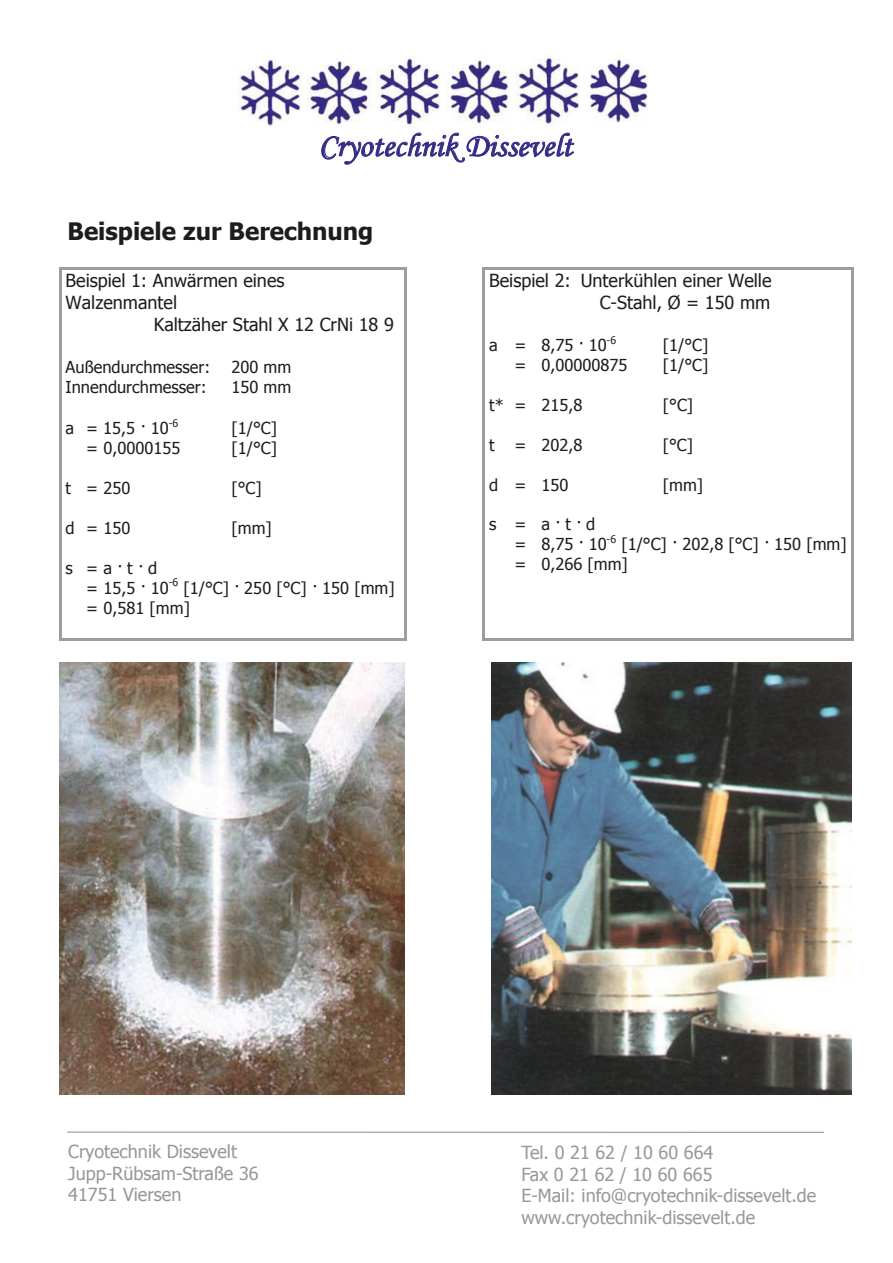
<style>
.page{position:relative;width:893px;height:1263px;background:#fff}
.page>*{position:absolute;margin:0;border:0;box-sizing:border-box;transform-origin:0 0}
.t1{font:33px "Monotype Corsiva";color:#332b85}
.t2{font:700 24px "Tahoma";color:#1d1d1b}
.t3{font:18px/21.8px "Tahoma";color:#1d1d1b;text-align:right}
.t4{font:18px/21.6px "Tahoma";color:#989898}
.t5{font:18px/21.6px "Tahoma";color:#979798}
.t6{font:16.5px/20px "Tahoma";color:#1d1d1b}
.t7{font:10.5px "Tahoma";color:#1d1d1b}
</style>
<div class="page">
<img style="left:238px;top:53px;width:410px;height:74px">
<svg style="left:321px;top:132px;width:254px;height:33px"></svg>
<hr style="left:68px;top:1132px;width:756px;height:1px;background:#979798">
<hr style="left:59px;top:267px;width:347px;height:2px;background:#9d9d9d">
<hr style="left:59px;top:269px;width:3px;height:372px;background:#9d9d9d">
<hr style="left:59px;top:639px;width:345px;height:2px;background:#9d9d9d">
<hr style="left:404px;top:269px;width:2px;height:372px;background:#9d9d9d">
<hr style="left:483px;top:267px;width:370px;height:2px;background:#9d9d9d">
<hr style="left:483px;top:269px;width:2px;height:372px;background:#9d9d9d">
<hr style="left:483px;top:639px;width:368px;height:2px;background:#9d9d9d">
<hr style="left:851px;top:269px;width:2px;height:372px;background:#9d9d9d">
<img style="left:59px;top:663px;width:346px;height:431px">
<img style="left:491px;top:663px;width:361px;height:432px">
<h1 class="t1" style="left:319px;top:126px;width:255px">Cryotechnik Dissevelt</h1>
<h2 class="t2" style="left:68px;top:215px;width:307px">Beispiele zur Berechnung</h2>
<p class="t3" style="left:66px;top:269px;width:220px">Beispiel 1: Anwärmen eines</p>
<p class="t3" style="left:66px;top:291px;width:113px">Walzenmantel</p>
<p class="t3" style="left:154px;top:313px;width:242px">Kaltzäher Stahl X 12 CrNi 18 9</p>
<p class="t6" style="left:66px;top:356px;width:146px">Außendurchmesser:</p>
<p class="t6" style="left:231px;top:356px;width:61px">200 mm</p>
<p class="t6" style="left:66px;top:376px;width:143px">Innendurchmesser:</p>
<p class="t6" style="left:231px;top:376px;width:61px">150 mm</p>
<p class="t6" style="left:66px;top:418px;width:105px">a = 15,5 · 10</p>
<p class="t7" style="left:169px;top:416px;width:11px">-6</p>
<p class="t6" style="left:231px;top:418px;width:47px">[1/°C]</p>
<p class="t6" style="left:86px;top:438px;width:96px">= 0,0000155</p>
<p class="t6" style="left:232px;top:438px;width:47px">[1/°C]</p>
<p class="t6" style="left:66px;top:477px;width:66px">t = 250</p>
<p class="t6" style="left:232px;top:477px;width:32px">[°C]</p>
<p class="t6" style="left:66px;top:517px;width:66px">d = 150</p>
<p class="t6" style="left:232px;top:517px;width:42px">[mm]</p>
<p class="t6" style="left:86px;top:557px;width:84px;text-indent:-21px">s = a·t·d = 15,5 · 10</p>
<p class="t7" style="left:169px;top:575px;width:11px">-6</p>
<p class="t6" style="left:86px;top:577px;width:310px;text-indent:97px">[1/°C] · 250 [°C] · 150 [mm] = 0,581 [mm]</p>
<p class="t3" style="left:489px;top:269px;width:284px">Beispiel 2: Unterkühlen einer Welle<br>C-Stahl, Ø = 150 mm</p>
<p class="t6" style="left:489px;top:334px;width:119px">a = 8,75 · 10</p>
<p class="t7" style="left:607px;top:333px;width:11px">-6</p>
<p class="t6" style="left:663px;top:334px;width:47px">[1/°C]</p>
<p class="t6" style="left:514px;top:354px;width:114px">= 0,00000875</p>
<p class="t6" style="left:663px;top:354px;width:47px">[1/°C]</p>
<p class="t6" style="left:489px;top:394px;width:95px">t* = 215,8</p>
<p class="t6" style="left:663px;top:394px;width:32px">[°C]</p>
<p class="t6" style="left:489px;top:434px;width:95px">t = 202,8</p>
<p class="t6" style="left:663px;top:434px;width:32px">[°C]</p>
<p class="t6" style="left:489px;top:474px;width:81px">d = 150</p>
<p class="t6" style="left:663px;top:474px;width:42px">[mm]</p>
<p class="t6" style="left:514px;top:514px;width:94px;text-indent:-25px">s =a ·t · d = 8,75 · 10</p>
<p class="t7" style="left:607px;top:532px;width:11px">-6</p>
<p class="t6" style="left:514px;top:534px;width:334px;text-indent:107px">[1/°C] · 202,8 [°C] · 150 [mm] = 0,266 [mm]</p>
<p class="t5" style="left:68px;top:1140px;width:192px">Cryotechnik Dissevelt<br>Jupp-Rübsam-Straße 36<br>41751 Viersen</p>
<p class="t4" style="left:521px;top:1141px;width:297px">Tel. 0 21 62 / 10 60 664<br>Fax 0 21 62 / 10 60 665<br>E-Mail: info@cryotechnik-dissevelt.de www.cryotechnik-dissevelt.de</p>
</div>
